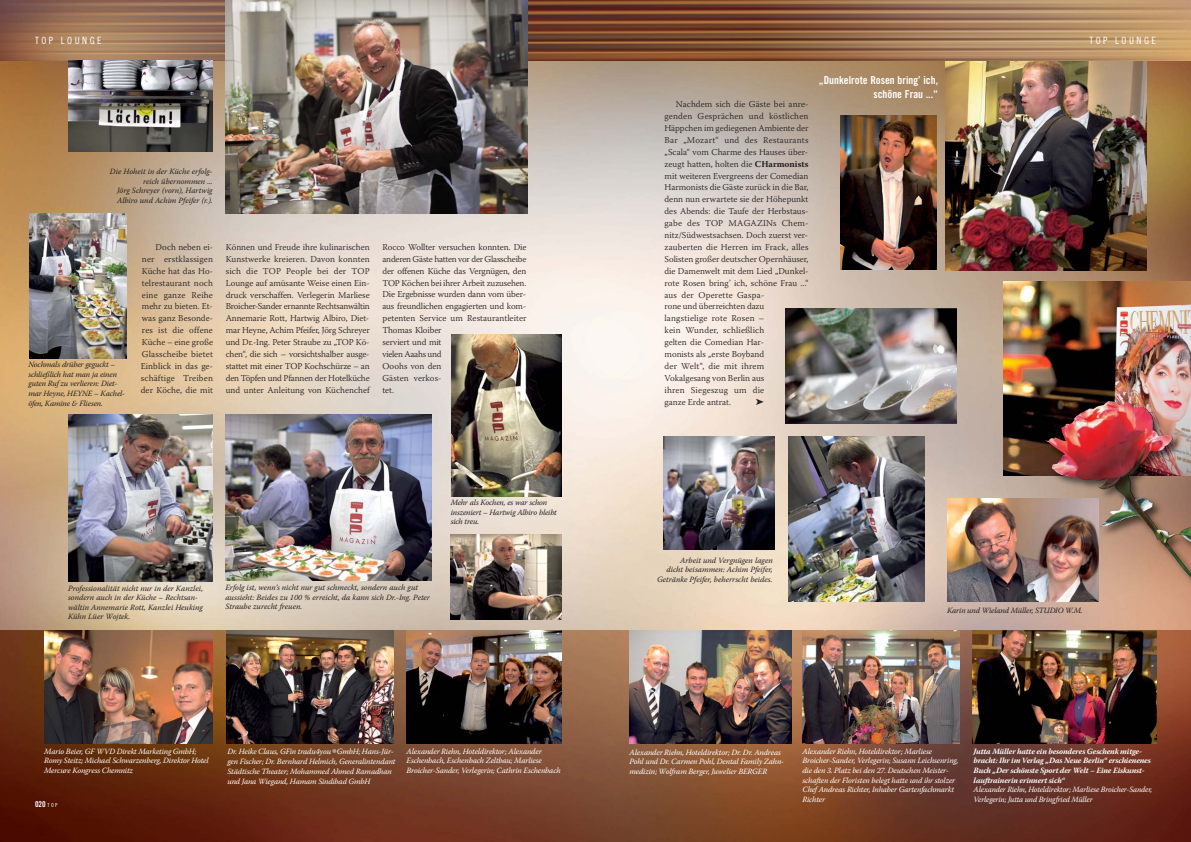
<style>
.page{position:relative;width:1191px;height:842px;background:#fff}
.page>*{position:absolute;margin:0;border:0;box-sizing:border-box;transform-origin:0 0}
.t1{font:11px/13.2px "Trade Gothic LT Bold Cond Twenty";color:#fff;text-align:right}
.t2{font:10px "Trade Gothic LT Cond Eighteen";letter-spacing:.25em;color:#fff}
.t3{font:300 9px/11.9px "Warnock Pro";color:#231f20}
.t4{font:italic 8px/9.6px "Warnock Pro";letter-spacing:-.02em;color:#fff}
.t5{font:italic 8px/9.6px "Warnock Pro";letter-spacing:-.005em;color:#231f20}
.t6{font:italic 700 8px/9.6px "Warnock Pro";letter-spacing:-.02em;color:#fff}
.t7{font:8px "Trade Gothic LT Bold Cond Twenty";color:#fff}
.s1{font-weight:700}
.s2{font-family:"Trade Gothic LT Cond Eighteen";font-size:5.5px}
.s3{font-size:15px}
</style>
<div class="page">
<img style="left:0;top:61px;width:1191px;height:569px">
<img style="left:0;top:0;width:1191px;height:61px">
<img style="left:0;top:471px;width:442px;height:159px">
<img style="left:0;top:630px;width:1191px;height:212px">
<img style="left:972px;top:643px;width:185px;height:100px">
<img style="left:227px;top:630px;width:167px;height:113px">
<img style="left:802px;top:630px;width:158px;height:113px">
<img style="left:406px;top:630px;width:155px;height:113px">
<img style="left:44px;top:630px;width:169px;height:113px">
<img style="left:785px;top:308px;width:149px;height:115px">
<img style="left:451px;top:334px;width:110px;height:163px">
<img style="left:788px;top:436px;width:136px;height:165px">
<img style="left:30px;top:214px;width:97px;height:144px">
<img style="left:68px;top:415px;width:145px;height:166px">
<img style="left:451px;top:535px;width:110px;height:84px">
<img style="left:225px;top:414px;width:206px;height:166px">
<img style="left:663px;top:437px;width:112px;height:112px">
<img style="left:225px;top:0;width:302px;height:213px">
<img style="left:68px;top:61px;width:145px;height:90px">
<img style="left:946px;top:61px;width:201px;height:105px">
<img style="left:934px;top:166px;width:257px;height:464px">
<img style="left:972px;top:630px;width:219px;height:13px">
<svg style="left:960px;top:630px;width:12px;height:13px"></svg>
<img style="left:934px;top:630px;width:26px;height:13px">
<img style="left:934px;top:308px;width:23px;height:115px">
<img style="left:946px;top:166px;width:201px;height:104px">
<img style="left:1109px;top:407px;width:82px;height:177px">
<img style="left:947px;top:498px;width:151px;height:103px">
<img style="left:629px;top:630px;width:162px;height:113px">
<img style="left:840px;top:115px;width:96px;height:154px">
<svg style="left:756px;top:398px;width:7px;height:7px"></svg>
<p class="t2" style="left:35px;top:36px;width:68px">TOP LOUNGE</p>
<p class="t5" style="left:110px;top:168px;width:104px;text-align:right">Die Hoheit in der Küche erfolg&shy;reich übernommen ...<br>Jörg Schreyer (vorn), Hartwig<br>Albiro und Achim Pfeifer (r.).</p>
<p class="t5" style="left:28px;top:360px;width:98px">Nochmals drüber geguckt – schließlich hat man ja einen guten Ruf zu verlieren: Diet&shy;mar Heyne, HEYNE – Kachel&shy;öfen, Kamine &amp; Fliesen.</p>
<p class="t3" style="left:141px;top:242px;width:74px;text-align:justify;text-indent:15px">Doch neben ei&shy;ner erstklassigen Küche hat das Ho&shy;telrestaurant noch eine ganze Reihe mehr zu bieten. Et&shy;was ganz Besonde&shy;res ist die offene Küche – eine große Glasscheibe bietet Einblick in das ge&shy;schäftige Treiben der Köche, die mit</p>
<p class="t3" style="left:226px;top:242px;width:145px;text-align:justify">Können und Freude ihre kulinarischen Kunstwerke kreieren. Davon konnten sich die TOP People bei der TOP Lounge auf amüsante Weise einen Ein&shy;druck verschaffen. Verlegerin Marliese Broicher-Sander ernannte Rechtsanwältin Annemarie Rott, Hartwig Albiro, Diet&shy;mar Heyne, Achim Pfeifer, Jörg Schreyer und Dr.-Ing. Peter Straube zu „TOP Kö&shy;chen“, die sich – vorsichtshalber ausge&shy;stattet mit einer TOP Kochschürze – an den Töpfen und Pfannen der Hotelküche und unter Anleitung von Küchenchef</p>
<p class="t3" style="left:382px;top:242px;width:145px">Rocco Wollter versuchen konnten. Die anderen Gäste hatten vor der Glasscheibe der offenen Küche das Vergnügen, den<br>TOP Köchen bei ihrer Arbeit zuzusehen.<br>Die Ergebnisse wurden dann vom über&shy;aus freundlichen engagierten und kom&shy;petenten Service um Restaurantleiter<br>Thomas Kloiber<br>serviert und mit<br>vielen Aaahs und<br>Ooohs von den<br>Gästen verkos-<br>tet.</p>
<p class="t5" style="left:451px;top:498px;width:108px">Mehr als Kochen, es war schon inszeniert – Hartwig Albiro bleibt sich treu.</p>
<p class="t5" style="left:68px;top:584px;width:137px">Professionalität nicht nur in der Kanzlei, sondern auch in der Küche – Rechtsan&shy;wältin Annemarie Rott, Kanzlei Heuking Kühn Lüer Wojtek.</p>
<p class="t5" style="left:225px;top:583px;width:206px">Erfolg ist, wenn’s nicht nur gut schmeckt, sondern auch gut aussieht: Beides zu 100 % erreicht, da kann sich Dr.-Ing. Peter<br>Straube zurecht freuen.</p>
<p class="t3" style="left:664px;top:99px;width:145px;text-indent:11px">Nachdem sich die Gäste bei anre&shy;genden Gesprächen und köstlichen<br>Häppchen im gediegenen Ambiente der<br>Bar „Mozart“ und des Restaurants „Scala“ vom Charme des Hauses über&shy;zeugt hatten, holten die <span class="s1">CHarmonists </span>mit weiteren Evergreens der Comedian<br>Harmonists die Gäste zurück in die Bar, denn nun erwartete sie der Höhepunkt des Abends: die Taufe der Herbstaus&shy;gabe des TOP MAGAZINs Chem&shy;nitz/Südwestsachsen. Doch zuerst ver&shy;zauberten die Herren im Frack, alles<br>Solisten großer deutscher Opernhäuser, die Damenwelt mit dem Lied „Dunkel&shy;rote Rosen bring’ ich, schöne Frau ...“ aus der Operette Gaspa-<br>rone und überreichten dazu langstielige rote Rosen –<br>kein Wunder, schließlich<br>gelten die Comedian Har-<br>monists als „erste Boyband<br>der Welt“, die mit ihrem<br>Vokalgesang von Berlin aus<br>ihren Siegeszug um die<br>ganze Erde antrat.</p>
<p class="t1" style="left:819px;top:75px;width:121px">„Dunkelrote Rosen bring’ ich, schöne Frau ...“</p>
<p class="t2" style="left:1089px;top:36px;width:68px">TOP LOUNGE</p>
<p class="t5" style="left:657px;top:556px;width:117px;text-align:right">Arbeit und Vergnügen lagen<br>dicht beisammen: Achim Pfeifer,<br>Getränke Pfeifer, beherrscht beides.</p>
<p class="t5" style="left:947px;top:607px;width:137px">Karin und Wieland Müller, STUDIO W.M.</p>
<p class="t4" style="left:44px;top:747px;width:166px">Mario Beier, GF WVD Direkt Marketing GmbH;<br>Romy Steitz; Michael Schwarzenberg, Direktor Hotel<br>Mercure Kongress Chemnitz</p>
<p class="t7" style="left:35px;top:801px;width:24px">020<span class="s2">TOP</span></p>
<p class="t4" style="left:227px;top:747px;width:170px;line-height:10px">Dr. Heike Claus, GFin tradu4you<span class="s3">®</span> GmbH; Hans-Jür&shy;gen Fischer; Dr. Bernhard Helmich, Generalintendant Städtische Theater; Mohammed Ahmed Ramadhan und Jana Wiegand, Hamam Sindibad GmbH</p>
<p class="t4" style="left:406px;top:747px;width:156px">Alexander Riehn, Hoteldirektor; Alexander<br>Eschenbach, Eschenbach Zeltbau; Marliese<br>Broicher-Sander, Verlegerin; Cathrin Eschenbach</p>
<p class="t4" style="left:802px;top:747px;width:158px">Alexander Riehn, Hoteldirektor; Marliese Broicher-Sander, Verlegerin; Susann Leichsenring, die den 3. Platz bei den 27. Deutschen Meister&shy;schaften der Floristen belegt hatte und ihr stolzer Chef Andreas Richter, Inhaber Gartenfachmarkt Richter</p>
<p class="t4" style="left:629px;top:748px;width:156px">Alexander Riehn, Hoteldirektor; Dr. Dr. Andreas<br>Pohl und Dr. Carmen Pohl, Dental Family Zahn&shy;medizin; Wolfram Berger, Juwelier BERGER</p>
<p class="t6" style="left:973px;top:747px;width:179px">Jutta Müller hatte ein besonderes Geschenk mitge&shy;bracht: Ihr im Verlag „Das Neue Berlin“ erschienenes Buch „Der schönste Sport der Welt – Eine Eiskunst&shy;lauftrainerin erinnert sich“</p>
<p class="t4" style="left:973px;top:785px;width:180px">Alexander Riehn, Hoteldirektor; Marliese Broicher-Sander,<br>Verlegerin; Jutta und Bringfried Müller</p>
</div>
